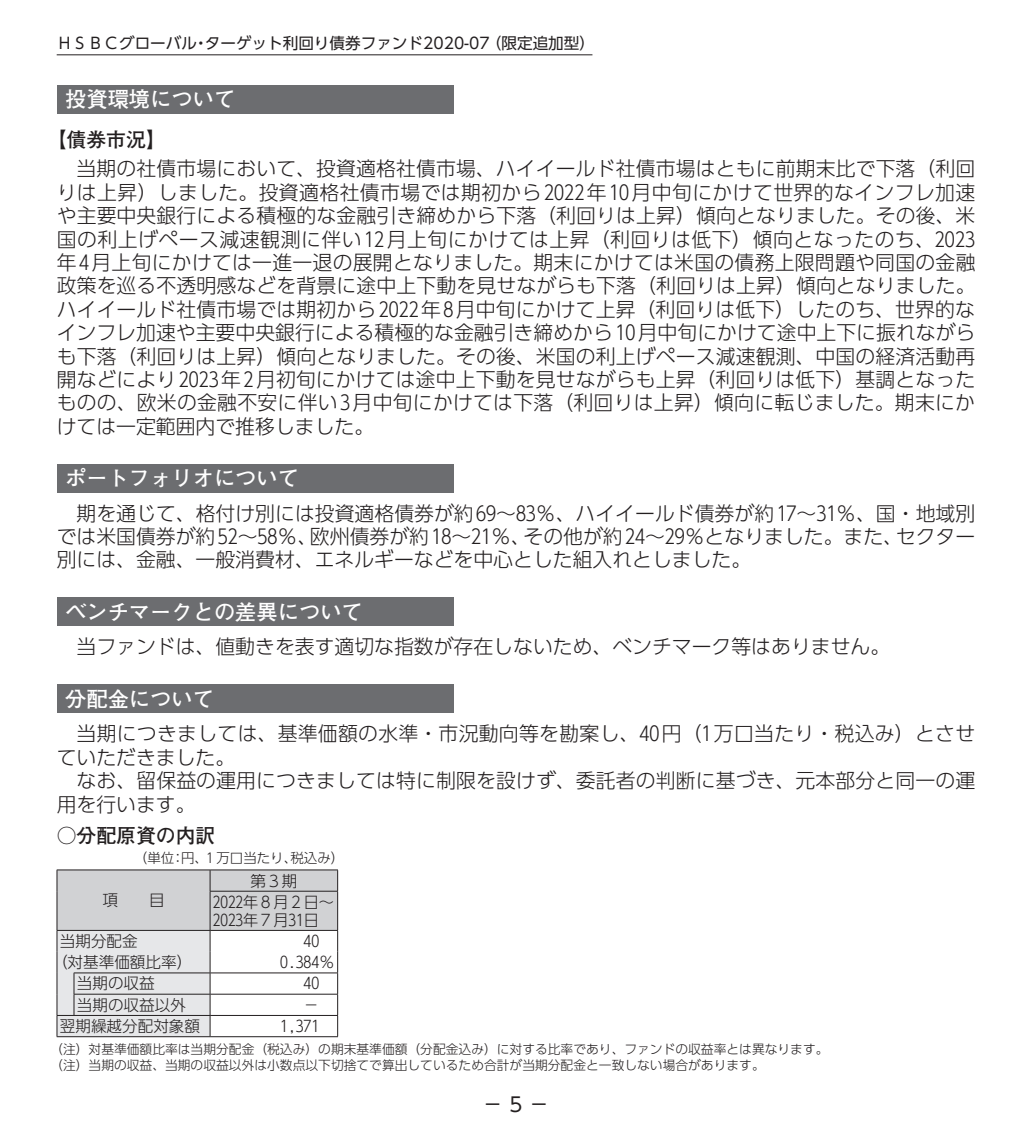
<style>
.page{position:relative;width:1032px;height:1134px;background:#fff}
.page>*{position:absolute;margin:0;border:0;box-sizing:border-box;transform-origin:0 0}
.t1{font:700 21.2px "Futo Go B101 Pro";color:#fff}
.t2{font:300 19.8px/23.4px "UD Shin Go Pro";color:#231f20;text-align:justify}
.t3{font:700 19.8px "Futo Go B101 Pro";color:#231f20}
.t4{font:19.8px "UD Shin Go Pro";color:#231f20}
.t5{font:300 15.6px/21.2px "UD Shin Go Pro";color:#231f20;text-align:center}
.t6{font:15.6px "UD Shin Go Pro";color:#231f20}
.t7{font:300 13.4px "UD Shin Go Pro";color:#231f20}
.t8{font:300 12.8px/16.4px "UD Shin Go Pro";color:#231f20}
</style>
<div class="page">
<div style="left:57px;top:85px;width:397px;height:28px;background:#6c6d70"></div>
<div style="left:57px;top:464px;width:397px;height:28px;background:#6c6d70"></div>
<div style="left:57px;top:598px;width:397px;height:28px;background:#6c6d70"></div>
<div style="left:57px;top:685px;width:397px;height:28px;background:#6c6d70"></div>
<svg style="left:57px;top:870px;width:281px;height:167px"></svg>
<hr style="left:57px;top:891px;width:1px;height:39px;background:#231f20">
<hr style="left:57px;top:54px;width:535px;height:1px;background:#231f20">
<p class="t6" style="left:57px;top:31px;width:540px">ＨＳＢＣグローバル・ターゲット利回り債券ファンド2020-07（限定追加型）</p>
<p class="t1" style="left:65px;top:82px;width:172px">投資環境について</p>
<p class="t3" style="left:47px;top:124px;width:121px">【債券市況】</p>
<p class="t2" style="left:57px;top:156px;width:920px;text-indent:20px">当期の社債市場において、投資適格社債市場、ハイイールド社債市場はともに前期末比で下落（利回りは上昇）しました。投資適格社債市場では期初から2022年10月中旬にかけて世界的なインフレ加速や主要中央銀行による積極的な金融引き締めから下落（利回りは上昇）傾向となりました。その後、米国の利上げペース減速観測に伴い12月上旬にかけては上昇（利回りは低下）傾向となったのち、2023年 4月上旬にかけては一進一退の展開となりました。期末にかけては米国の債務上限問題や同国の金融政策を巡る不透明感などを背景に途中上下動を見せながらも下落（利回りは上昇）傾向となりました。ハイイールド社債市場では期初から 2022年 8月中旬にかけて上昇（利回りは低下）したのち、世界的なインフレ加速や主要中央銀行による積極的な金融引き締めから 10月中旬にかけて途中上下に振れながらも下落（利回りは上昇）傾向となりました。その後、米国の利上げペース減速観測、中国の経済活動再開などにより 2023年 2月初旬にかけては途中上下動を見せながらも上昇（利回りは低下）基調となったものの、欧米の金融不安に伴い 3月中旬にかけては下落（利回りは上昇）傾向に転じました。期末にかけては一定範囲内で推移しました。</p>
<p class="t1" style="left:65px;top:461px;width:235px">ポートフォリオについて</p>
<p class="t2" style="left:57px;top:501px;width:920px;text-indent:20px">期を通じて、格付け別には投資適格債券が約 69～83％、ハイイールド債券が約 17～31％、国・地域別では米国債券が約 52～58％、欧州債券が約 18～21％、その他が約 24～29％となりました。また、セクター別には、金融、一般消費材、エネルギーなどを中心とした組入れとしました。</p>
<p class="t1" style="left:65px;top:595px;width:299px">ベンチマークとの差異について</p>
<p class="t2" style="left:77px;top:634px;width:815px">当ファンドは、値動きを表す適切な指数が存在しないため、ベンチマーク等はありません。</p>
<p class="t1" style="left:65px;top:682px;width:150px">分配金について</p>
<p class="t2" style="left:57px;top:721px;width:920px;text-indent:20px">当期につきましては、基準価額の水準・市況動向等を勘案し、40円（1万口当たり・税込み）とさせていただきました。</p>
<p class="t2" style="left:57px;top:768px;width:920px;text-indent:20px">なお、留保益の運用につきましては特に制限を設けず、委託者の判断に基づき、元本部分と同一の運用を行います。</p>
<p class="t3" style="left:57px;top:819px;width:160px">○分配原資の内訳</p>
<p class="t7" style="left:134px;top:847px;width:212px">（単位：円、１万口当たり、税込み）</p>
<p class="t5" style="left:102px;top:889px;width:17px">項</p>
<p class="t5" style="left:149px;top:889px;width:17px">目</p>
<p class="t5" style="left:213px;top:869px;width:122px">第３期<br>2022年８月２日～</p>
<p class="t5" style="left:213px;top:909px;width:107px">2023年７月31日</p>
<p class="t5" style="left:60px;top:930px;width:79px">当期分配金</p>
<p class="t5" style="left:304px;top:930px;width:17px">40</p>
<p class="t5" style="left:52px;top:951px;width:142px">（対基準価額比率）</p>
<p class="t5" style="left:280px;top:951px;width:56px">0.384％</p>
<p class="t5" style="left:77px;top:972px;width:79px">当期の収益</p>
<p class="t5" style="left:304px;top:972px;width:17px">40</p>
<p class="t5" style="left:77px;top:994px;width:111px">当期の収益以外</p>
<p class="t5" style="left:304px;top:994px;width:17px">－</p>
<p class="t5" style="left:60px;top:1015px;width:142px">翌期繰越分配対象額</p>
<p class="t5" style="left:280px;top:1015px;width:40px">1,371</p>
<p class="t8" style="left:50px;top:1040px;width:780px">（注）対基準価額比率は当期分配金（税込み）の期末基準価額（分配金込み）に対する比率であり、ファンドの収益率とは異なります。（注）当期の収益、当期の収益以外は小数点以下切捨てで算出しているため合計が当期分配金と一致しない場合があります。</p>
<p class="t4" style="left:483px;top:1088px;width:67px">－ 5 －</p>
</div>
